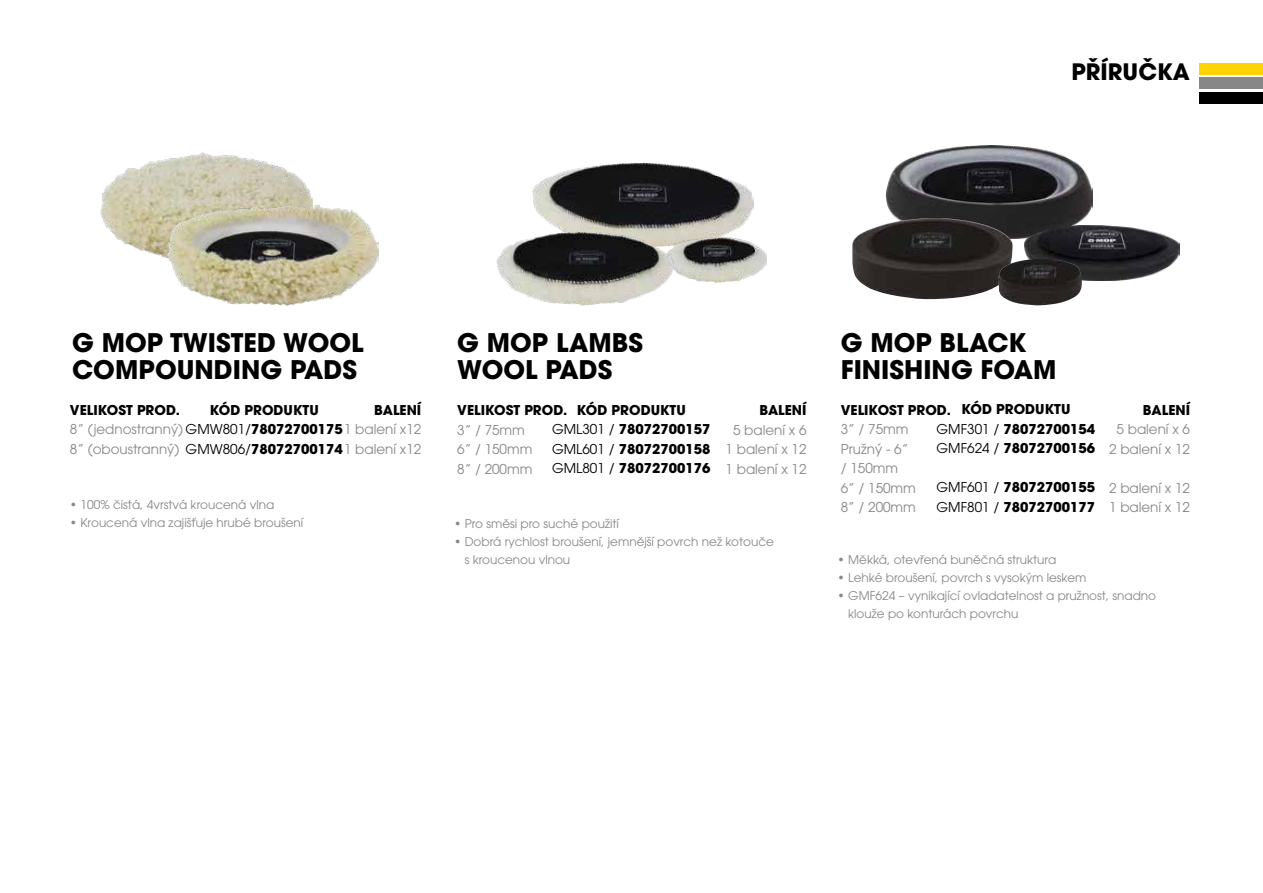
<style>
.page{position:relative;width:1263px;height:893px;background:#fff}
.page>*{position:absolute;margin:0;border:0;box-sizing:border-box;transform-origin:0 0}
.t1{font:700 25.5px/27px "ITC Avant Garde Pro";color:#000}
.t2{font:700 22.5px "ITC Avant Garde Pro";color:#000}
.t3{font:700 13.5px/19.5px "ITC Avant Garde Pro";color:#000;text-align:center}
.t4{font:13.5px/19.5px "ITC Avant Garde Pro";color:#878787}
.t5{font:12px/18px "ITC Avant Garde Pro";color:#878787}
.s1{font-weight:400}
.s2{font-weight:400;color:#878787}
.s3{font-weight:700;color:#000}
.s4{color:#000}
</style>
<div class="page">
<img style="left:533px;top:163px;width:220px;height:74px">
<img style="left:674px;top:237px;width:92px;height:46px">
<img style="left:497px;top:231px;width:177px;height:75px">
<div style="left:1199px;top:64px;width:64px;height:11px;background:#ffd300"></div>
<div style="left:1199px;top:78px;width:64px;height:11px;background:#878787"></div>
<div style="left:1199px;top:92px;width:64px;height:11px;background:#000"></div>
<img style="left:886px;top:145px;width:206px;height:94px">
<img style="left:852px;top:218px;width:160px;height:81px">
<img style="left:1024px;top:226px;width:156px;height:55px">
<img style="left:998px;top:259px;width:84px;height:46px">
<img style="left:101px;top:152px;width:211px;height:106px">
<img style="left:167px;top:205px;width:212px;height:101px">
<h2 class="t2" style="left:1071px;top:57px;width:120px">PŘÍRUČKA</h2>
<h1 class="t1" style="left:72px;top:329px;width:293px">G MOP TWISTED WOOL<br>COMPOUNDING PADS</h1>
<p class="t3" style="left:210px;top:400px;width:110px">KÓD PRODUKTU</p>
<p class="t3" style="left:186px;top:439px;width:237px"><span class="s1">GMW806/</span>78072700174<span class="s2">1 balení x12</span></p>
<p class="t3" style="left:374px;top:400px;width:49px">BALENÍ</p>
<p class="t4" style="left:70px;top:400px;width:353px"><span class="s3">VELIKOST PROD.<br></span>8” (jednostranný) <span class="s4">GMW801/</span><span class="s3">78072700175</span>1 balení x12<br>8” (oboustranný)</p>
<p class="t5" style="left:70px;top:495px;width:206px">• 100% čistá, 4vrstvá kroucená vlna</p>
<p class="t5" style="left:70px;top:513px;width:235px">• Kroucená vlna zajišťuje hrubé broušení</p>
<h1 class="t1" style="left:457px;top:329px;width:187px">G MOP LAMBS<br>WOOL PADS</h1>
<p class="t3" style="left:552px;top:400px;width:160px">KÓD PRODUKTU<br><span class="s1">GML301 /</span> 78072700157<br><span class="s1">GML601 /</span> 78072700158<br><span class="s1">GML801 /</span> 78072700176</p>
<p class="t3" style="left:759px;top:400px;width:49px">BALENÍ</p>
<p class="t3" style="left:457px;top:400px;width:112px">VELIKOST PROD.</p>
<p class="t4" style="left:457px;top:420px;width:77px">3” / 75mm<br>6” / 150mm<br>8” / 200mm</p>
<p class="t4" style="left:725px;top:420px;width:82px;text-align:center">5 balení x 6<br>1 balení x 12<br>1 balení x 12</p>
<p class="t5" style="left:454px;top:514px;width:166px">• Pro směsi pro suché použití</p>
<p class="t5" style="left:465px;top:532px;width:311px;text-indent:-11px">• Dobrá rychlost broušení, jemnější povrch než kotouče s kroucenou vlnou</p>
<h1 class="t1" style="left:841px;top:329px;width:217px">G MOP BLACK<br>FINISHING FOAM</h1>
<p class="t3" style="left:936px;top:399px;width:160px">KÓD PRODUKTU<br><span class="s1">GMF301 /</span> 78072700154<br><span class="s1">GMF624 /</span> 78072700156</p>
<p class="t3" style="left:936px;top:477px;width:160px;text-align:left"><span class="s1">GMF601 /</span> 78072700155<br><span class="s1">GMF801 /</span> 78072700177</p>
<p class="t3" style="left:841px;top:400px;width:112px">VELIKOST PROD.</p>
<p class="t4" style="left:841px;top:419px;width:77px">3” / 75mm<br>Pružný - 6” / 150mm<br>6” / 150mm<br>8” / 200mm</p>
<p class="t3" style="left:1143px;top:400px;width:49px">BALENÍ</p>
<p class="t4" style="left:1109px;top:419px;width:82px;text-align:center">5 balení x 6<br>2 balení x 12</p>
<p class="t4" style="left:1109px;top:478px;width:82px">2 balení x 12<br>1 balení x 12</p>
<p class="t5" style="left:838px;top:550px;width:220px">• Měkká, otevřená buněčná struktura</p>
<p class="t5" style="left:838px;top:568px;width:250px">• Lehké broušení, povrch s vysokým leskem</p>
<p class="t5" style="left:848px;top:586px;width:309px;text-indent:-11px">• GMF624 – vynikající ovladatelnost a pružnost, snadno klouže po konturách povrchu</p>
</div>
